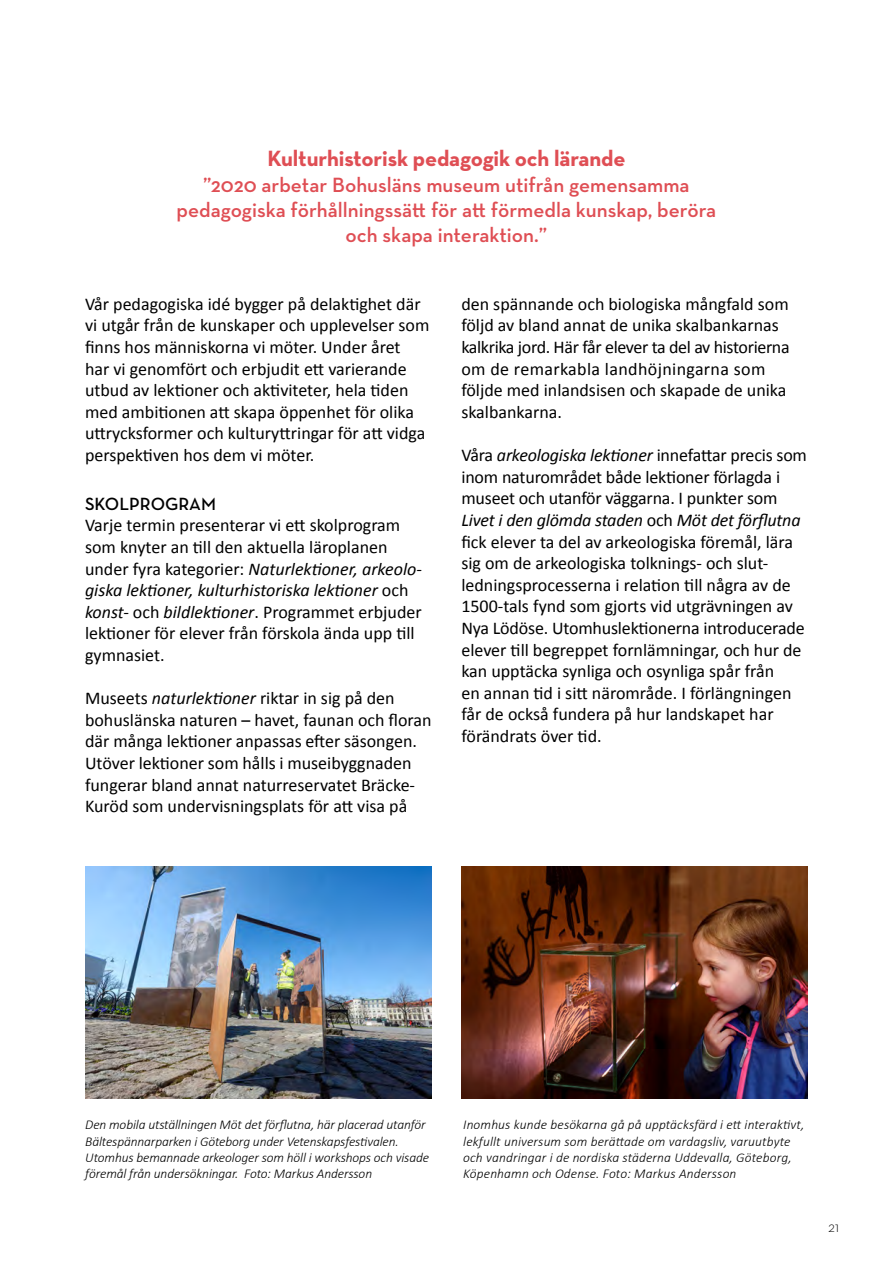
<style>
.page{position:relative;width:893px;height:1263px;background:#fff}
.page>*{position:absolute;margin:0;border:0;box-sizing:border-box;transform-origin:0 0}
.t1{font:700 22.5px "Neutraface Text";letter-spacing:-.005em;color:#df4e54}
.t2{font:600 21px/25.2px "Neutraface Text";color:#df4e54;text-align:center}
.t3{font:18px/21.6px "Calibri";color:#000}
.t4{font:600 18px "Neutraface Text";color:#000}
.t5{font:300 15px "Neutraface Text";color:#000}
.t6{font:italic 300 13.5px/16.2px "Calibri";letter-spacing:-.01em;color:#000}
.t7{font:italic 300 13.5px/16.2px "Calibri";letter-spacing:.01em;color:#000}
.s1{font-style:italic}
</style>
<div class="page">
<img style="left:461px;top:867px;width:347px;height:231px">
<img style="left:85px;top:867px;width:347px;height:231px">
<p class="t1" style="left:267px;top:144px;width:359px">Kulturhistorisk pedagogik och lärande</p>
<p class="t2" style="left:177px;top:172px;width:541px">”2020 arbetar Bohusläns museum utifrån gemensamma pedagogiska förhållningssätt för att förmedla kunskap, beröra och skapa interaktion.”</p>
<p class="t3" style="left:85px;top:293px;width:346px">Vår pedagogiska idé bygger på delaktighet där vi utgår från de kunskaper och upplevelser som finns hos människorna vi möter. Under året har vi genomfört och erbjudit ett varierande utbud av lektioner och aktiviteter, hela tiden med ambitionen att skapa öppenhet för olika uttrycksformer och kulturyttringar för att vidga perspektiven hos dem vi möter.</p>
<p class="t4" style="left:85px;top:492px;width:133px">SKOLPROGRAM</p>
<p class="t3" style="left:85px;top:514px;width:338px">Varje termin presenterar vi ett skolprogram som knyter an till den aktuella läroplanen under fyra kategorier: <span class="s1">Naturlektioner, arkeolo&shy;giska lektioner, kulturhistoriska lektioner</span> och <span class="s1">konst-</span> och <span class="s1">bildlektioner</span>. Programmet erbjuder lektioner för elever från förskola ända upp till gymnasiet.</p>
<p class="t3" style="left:85px;top:687px;width:348px">Museets <span class="s1">naturlektioner</span> riktar in sig på den bohuslänska naturen – havet, faunan och floran där många lektioner anpassas efter säsongen.<br>Utöver lektioner som hålls i museibyggnaden fungerar bland annat naturreservatet Bräcke-Kuröd som undervisningsplats för att visa på</p>
<p class="t3" style="left:461px;top:293px;width:330px">den spännande och biologiska mångfald som följd av bland annat de unika skalbankarnas kalkrika jord. Här får elever ta del av historierna om de remarkabla landhöjningarna som följde med inlandsisen och skapade de unika skalbankarna.</p>
<p class="t3" style="left:461px;top:444px;width:347px">Våra <span class="s1">arkeologiska lektioner</span> innefattar precis som inom naturområdet både lektioner förlagda i museet och utanför väggarna. I punkter som <span class="s1">Livet i den glömda staden</span> och <span class="s1">Möt det förflutna </span>fick elever ta del av arkeologiska föremål, lära sig om de arkeologiska tolknings- och slut&shy;ledningsprocesserna i relation till några av de 1500-tals fynd som gjorts vid utgrävningen av Nya Lödöse. Utomhuslektionerna introducerade elever till begreppet fornlämningar, och hur de kan upptäcka synliga och osynliga spår från<br>en annan tid i sitt närområde. I förlängningen får de också fundera på hur landskapet har förändrats över tid.</p>
<p class="t6" style="left:85px;top:1116px;width:345px">Den mobila utställningen Möt det förflutna, här placerad utanför Bältespännarparken i Göteborg under Vetenskapsfestivalen.<br>Utomhus bemannade arkeologer som höll i workshops och visade föremål från undersökningar. Foto: Markus Andersson</p>
<p class="t7" style="left:463px;top:1116px;width:343px">Inomhus kunde besökarna gå på upptäcksfärd i ett interaktivt, lekfullt universum som berättade om vardagsliv, varuutbyte och vandringar i de nordiska städerna Uddevalla, Göteborg, Köpenhamn och Odense. Foto: Markus Andersson</p>
<p class="t5" style="left:828px;top:1217px;width:12px">21</p>
</div>
